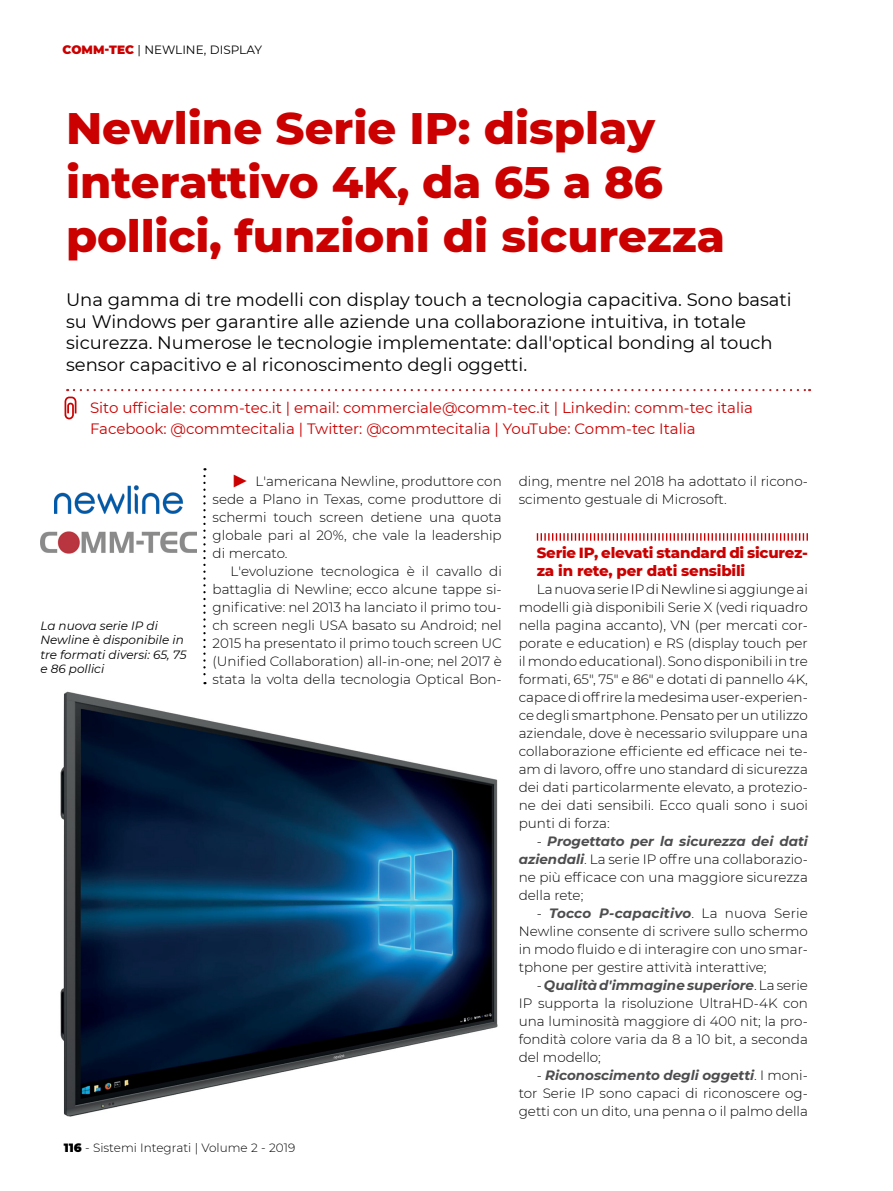
<style>
.page{position:relative;width:893px;height:1191px;background:#fff}
.page>*{position:absolute;margin:0;border:0;box-sizing:border-box;transform-origin:0 0}
.Titolo{font:800 45px/54px "Montserrat";color:#cb0101}
.Testo{font:300 30px "Montserrat";color:#cb0101}
.Sottotitolo{font:18px/21.6px "Montserrat";color:#000}
.Keywords{font:15px/21.6px "Montserrat";color:#cb0101}
.Capitoletto{font:800 15px/18px "Montserrat";letter-spacing:-.015em;color:#cb0101}
.Testo-2{font:300 13.5px/18px "Montserrat";color:#000;text-align:justify}
.Caption_Testo_NERO{font:italic 12px/14.4px "Montserrat";color:#000}
.t1{font:300 12px "Montserrat";color:#000}
.Header_SX{font:12px "Montserrat";color:#000}
.s1{font-weight:900;color:#cb0101}
.s2{font-weight:700;font-style:italic;color:#4d4c4e}
.s3{font-weight:900}
</style>
<div class="page">
<svg style="left:65px;top:389px;width:745px;height:30px"></svg>
<svg style="left:537px;top:533px;width:271px;height:7px"></svg>
<svg style="left:203px;top:476px;width:3px;height:208px"></svg>
<img style="left:41px;top:531px;width:155px;height:23px">
<img style="left:54px;top:486px;width:129px;height:27px">
<img style="left:60px;top:691px;width:438px;height:425px">
<hr style="left:892px;top:611px;width:1px;height:507px;background:#eaeff2">
<p class="Header_SX" style="left:63px;top:41px;width:201px"><span class="s1">COMM-TEC</span> | NEWLINE, DISPLAY</p>
<p class="Titolo" style="left:66px;top:99px;width:660px">Newline Serie IP: display interattivo 4K, da 65 a 86 pollici, funzioni di sicurezza</p>
<p class="Sottotitolo" style="left:66px;top:288px;width:727px">Una gamma di tre modelli con display touch a tecnologia capacitiva. Sono basati su Windows per garantire alle aziende una collaborazione intuitiva, in totale sicurezza. Numerose le tecnologie implementate: dall'optical bonding al touch sensor capacitivo e al riconoscimento degli oggetti.</p>
<p class="Keywords" style="left:90px;top:396px;width:664px">Sito ufficiale: comm-tec.it | email: commerciale@comm-tec.it | Linkedin: comm-tec italia<br>Facebook: @commtecitalia | Twitter: @commtecitalia | YouTube: Comm-tec Italia</p>
<p class="Testo" style="left:231px;top:458px;width:19px">▶</p>
<p class="Testo-2" style="left:213px;top:472px;width:291px;text-indent:43px">L'americana Newline, produttore con sede a Plano in Texas, come produttore di schermi touch screen detiene una quota globale pari al 20%, che vale la leadership di mercato.</p>
<p class="Testo-2" style="left:213px;top:562px;width:291px;text-indent:18px">L'evoluzione tecnologica è il cavallo di battaglia di Newline; ecco alcune tappe si&shy;gnificative: nel 2013 ha lanciato il primo tou&shy;ch screen negli USA basato su Android; nel 2015 ha presentato il primo touch screen UC (Unified Collaboration) all-in-one; nel 2017 è stata la volta della tecnologia Optical Bon-</p>
<p class="Testo-2" style="left:519px;top:472px;width:291px">ding, mentre nel 2018 ha adottato il ricono&shy;scimento gestuale di Microsoft.</p>
<p class="Capitoletto" style="left:537px;top:543px;width:273px">Serie IP, elevati standard di sicurez&shy;za in rete, per dati sensibili</p>
<p class="Testo-2" style="left:519px;top:580px;width:291px;text-indent:18px">La nuova serie IP di Newline si aggiunge ai modelli già disponibili Serie X (vedi riquadro nella pagina accanto), VN (per mercati cor&shy;porate e education) e RS (display touch per il mondo educational). Sono disponibili in tre formati, 65", 75" e 86" e dotati di pannello 4K, capace di offrire la medesima user-experien&shy;ce degli smartphone. Pensato per un utilizzo aziendale, dove è necessario sviluppare una collaborazione efficiente ed efficace nei te&shy;am di lavoro, offre uno standard di sicurezza dei dati particolarmente elevato, a protezio&shy;ne dei dati sensibili. Ecco quali sono i suoi punti di forza:</p>
<p class="Testo-2" style="left:519px;top:832px;width:291px;text-indent:18px">- <span class="s2">Progettato per la sicurezza dei dati aziendali</span>. La serie IP offre una collaborazio&shy;ne più efficace con una maggiore sicurezza della rete;</p>
<p class="Testo-2" style="left:519px;top:904px;width:291px;text-indent:18px">- <span class="s2">Tocco P-capacitivo</span>. La nuova Serie Newline consente di scrivere sullo schermo in modo fluido e di interagire con uno smar&shy;tphone per gestire attività interattive;</p>
<p class="Testo-2" style="left:519px;top:976px;width:291px;text-indent:18px">- <span class="s2">Qualità d'immagine superiore</span>. La serie IP supporta la risoluzione UltraHD-4K con una luminosità maggiore di 400 nit; la pro&shy;fondità colore varia da 8 a 10 bit, a seconda del modello;</p>
<p class="Testo-2" style="left:519px;top:1066px;width:291px;text-indent:18px">- <span class="s2">Riconoscimento degli oggetti</span>. I moni&shy;tor Serie IP sono capaci di riconoscere og&shy;getti con un dito, una penna o il palmo della</p>
<p class="Caption_Testo_NERO" style="left:40px;top:618px;width:148px">La nuova serie IP di<br>Newline è disponibile in tre formati diversi: 65, 75 e 86 pollici</p>
<p class="t1" style="left:64px;top:1140px;width:233px"><span class="s3">116</span> - Sistemi Integrati | Volume 2 - 2019</p>
</div>
